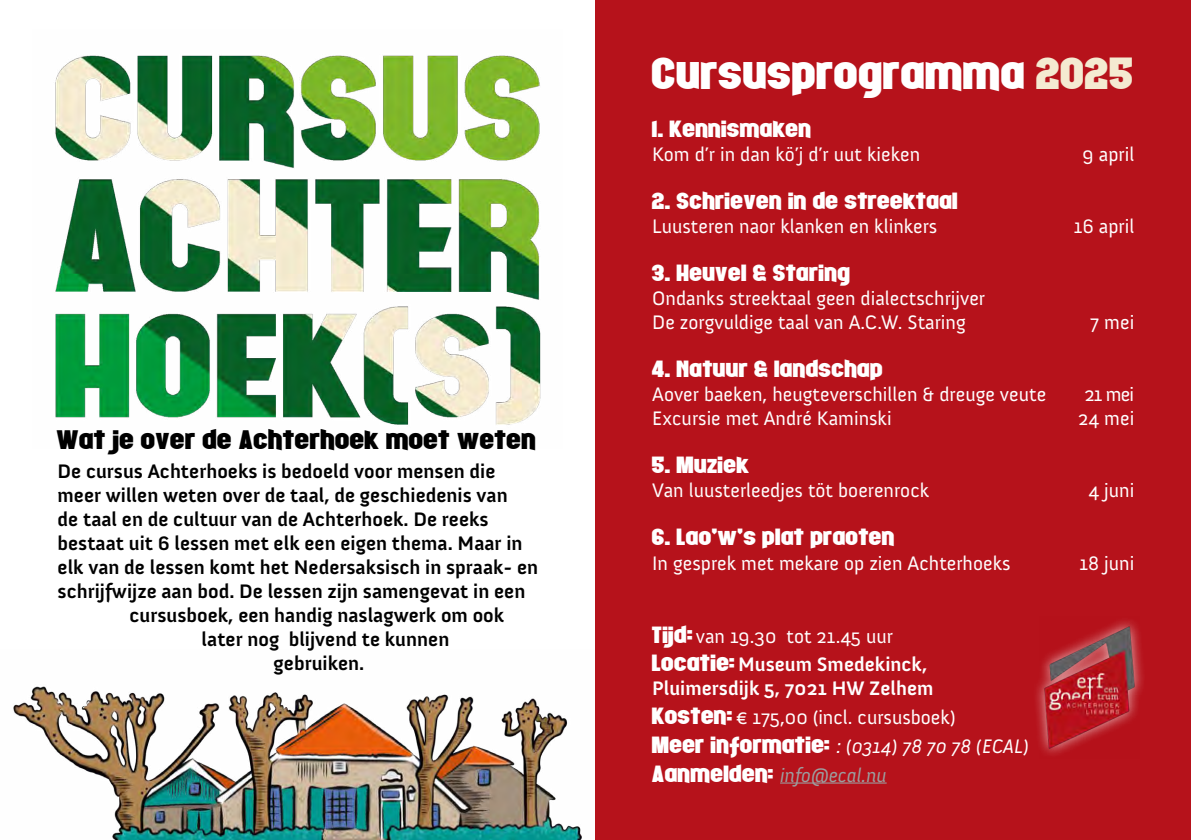
<style>
.page{position:relative;width:1191px;height:840px;background:#fff}
.page>*{position:absolute;margin:0;border:0;box-sizing:border-box;transform-origin:0 0}
.t1{font:46px "Fight Night";color:#fff}
.t2{font:27.4px "Fight Night";color:#000}
.t3{font:24px/28.8px "Fight Night";color:#fff}
.t4{font:20px/24px "Anivers";color:#fff}
.t5{font:700 20px "Anivers";color:#000}
.s1{color:#f4ead1}
.s2{font-family:"Fight Night";font-size:24px}
.s3{font-weight:700}
.s4{font-family:"Anivers";font-weight:700;font-size:20px}
.s5{font-family:"Anivers";font-size:20px}
.s6{font-family:"Anivers";font-style:italic;font-size:20px}
.s7{font-family:"Anivers";font-style:italic;font-size:20px;color:#9c9e9f}
</style>
<div class="page">
<img style="left:13px;top:686px;width:569px;height:153px">
<div style="left:595px;top:0;width:596px;height:839px;background:#b6121b"></div>
<img style="left:55px;top:55px;width:486px;height:370px">
<hr style="left:780px;top:782px;width:106px;height:1px;background:#9c9e9f">
<div style="left:1032px;top:615px;width:114px;height:144px;background:#fff;opacity:.75"></div>
<img style="left:1039px;top:616px;width:100px;height:142px">
<h2 class="t2" style="left:57px;top:429px;width:481px">Wat je over de Achterhoek moet weten</h2>
<p class="t5" style="left:58px;top:460px;width:439px">De cursus Achterhoeks is bedoeld voor mensen die</p>
<p class="t5" style="left:58px;top:484px;width:452px">meer willen weten over de taal, de geschiedenis van</p>
<p class="t5" style="left:58px;top:508px;width:432px">de taal en de cultuur van de Achterhoek. De reeks</p>
<p class="t5" style="left:58px;top:532px;width:466px">bestaat uit 6 lessen met elk een eigen thema. Maar in</p>
<p class="t5" style="left:58px;top:556px;width:482px">elk van de lessen komt het Nedersaksisch in spraak- en</p>
<p class="t5" style="left:58px;top:580px;width:469px">schrijfwijze aan bod. De lessen zijn samengevat in een</p>
<p class="t5" style="left:130px;top:604px;width:376px">cursusboek, een handig naslagwerk om ook</p>
<p class="t5" style="left:202px;top:628px;width:249px">later nog blijvend te kunnen</p>
<p class="t5" style="left:274px;top:652px;width:92px">gebruiken.</p>
<h1 class="t1" style="left:652px;top:55px;width:483px">Cursusprogramma <span class="s1">2025</span></h1>
<p class="t3" style="left:652px;top:116px;width:161px">1. Kennismaken</p>
<p class="t4" style="left:652px;top:142px;width:269px">Kom d’r in dan kö’j d’r uut kieken</p>
<p class="t4" style="left:1082px;top:142px;width:53px">9 april</p>
<p class="t3" style="left:652px;top:188px;width:308px">2. Schrieven in de streektaal</p>
<p class="t4" style="left:652px;top:214px;width:287px">Luusteren naor klanken en klinkers</p>
<p class="t4" style="left:1073px;top:214px;width:62px">16 april</p>
<p class="t3" style="left:652px;top:260px;width:200px">3. Heuvel &amp; Staring</p>
<p class="t4" style="left:652px;top:286px;width:334px">Ondanks streektaal geen dialectschrijver<br>De zorgvuldige taal van A.C.W. Staring</p>
<p class="t4" style="left:1090px;top:310px;width:46px">7 mei</p>
<p class="t3" style="left:652px;top:356px;width:233px">4. Natuur &amp; landschap</p>
<p class="t4" style="left:652px;top:382px;width:395px">Aover baeken, heugteverschillen &amp; dreuge veute</p>
<p class="t4" style="left:1084px;top:382px;width:51px">21 mei</p>
<p class="t4" style="left:652px;top:406px;width:241px">Excursie met André Kaminski</p>
<p class="t4" style="left:1078px;top:406px;width:57px">24 mei</p>
<p class="t3" style="left:652px;top:452px;width:99px">5. Muziek</p>
<p class="t4" style="left:652px;top:478px;width:278px">Van luusterleedjes töt boerenrock</p>
<p class="t4" style="left:1088px;top:478px;width:47px">4 juni</p>
<p class="t3" style="left:652px;top:524px;width:244px">6. Lao'w's plat praoten</p>
<p class="t4" style="left:652px;top:550px;width:360px">In gesprek met mekare op zien Achterhoeks</p>
<p class="t4" style="left:1079px;top:550px;width:56px">18 juni</p>
<p class="t4" style="left:652px;top:621px;width:277px;line-height:28.8px"><span class="s2">Tijd:</span> van 19.30 tot 21.45 uur<br><span class="s2">Locatie:</span><span class="s3">Museum Smedekinck,</span></p>
<p class="t3" style="left:652px;top:674px;width:378px"><span class="s4">Pluimersdijk 5, 7021 HW Zelhem </span>Kosten:<span class="s5">€ 175,00 (incl. cursusboek)<br></span>Meer informatie: <span class="s6">: (0314) 78 70 78 (ECAL)<br></span>Aanmelden: <span class="s7">info@ecal.nu</span></p>
</div>
